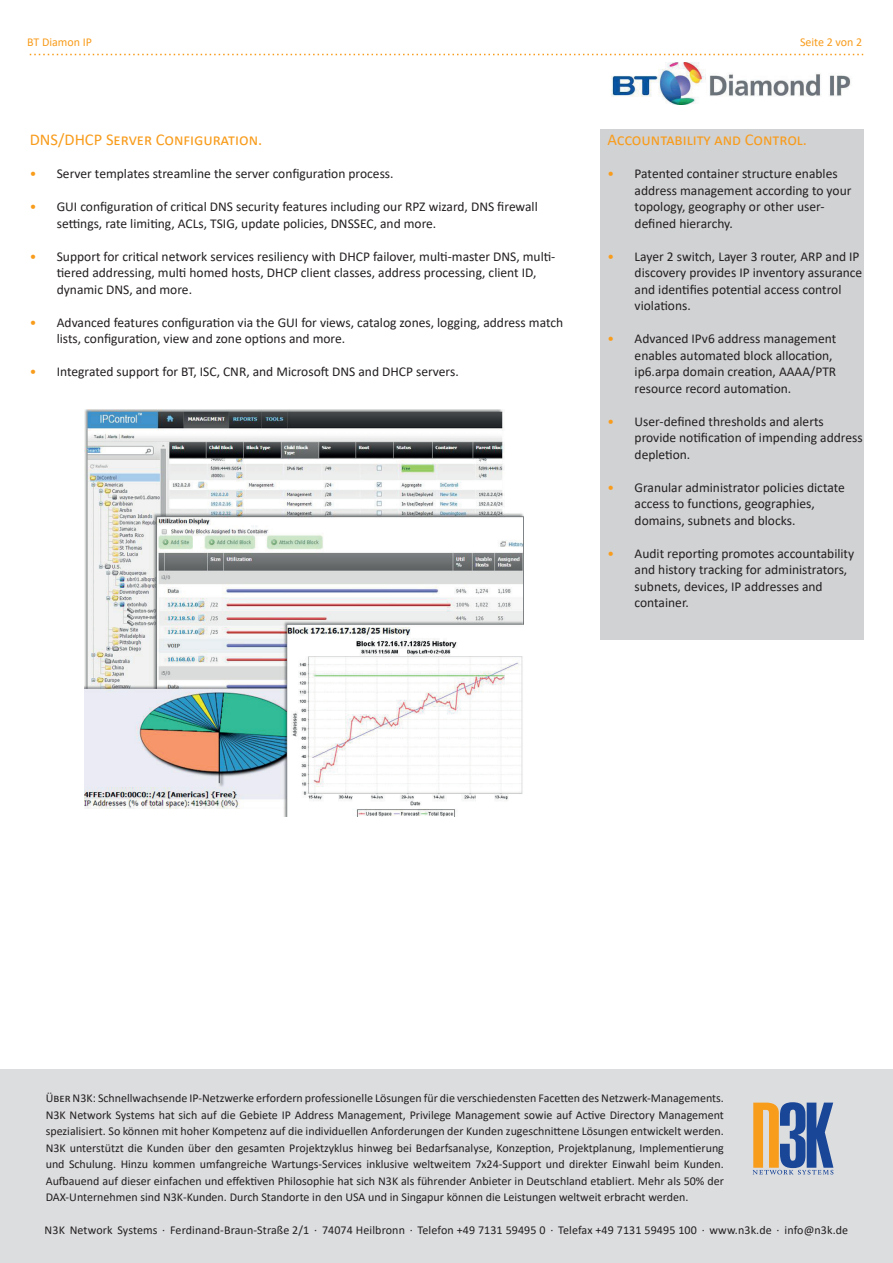
<style>
.page{position:relative;width:893px;height:1263px;background:#fff}
.page>*{position:absolute;margin:0;border:0;box-sizing:border-box;transform-origin:0 0}
.t1{font:16.5px "Calibri";color:#f89c1c}
.t2{font:13.5px/16.5px "Calibri";color:#231f20}
.t3{font:12px/16.5px "Calibri";color:#231f20;text-align:justify}
.t4{font:12px "Calibri";color:#f89c1c}
.s1{color:#f89c1c}
</style>
<div class="page">
<svg style="left:30px;top:54px;width:833px;height:1px"></svg>
<img style="left:611px;top:63px;width:240px;height:42px">
<div style="left:0;top:1069px;width:893px;height:194px;background:#dcdddf"></div>
<svg style="left:753px;top:1102px;width:80px;height:72px"></svg>
<div style="left:600px;top:129px;width:264px;height:511px;background:#d1d2d4"></div>
<img style="left:84px;top:409px;width:440px;height:407px">
<p class="t4" style="left:27px;top:34px;width:66px">BT Diamon IP</p>
<p class="t1" style="left:30px;top:128px;width:234px">DNS/DHCP Server Configuration.</p>
<p class="t2" style="left:30px;top:165px;width:365px"><span class="s1">•</span> Server templates streamline the server configuration process.</p>
<p class="t2" style="left:57px;top:198px;width:482px;text-indent:-27px"><span class="s1">•</span> GUI configuration of critical DNS security features including our RPZ wizard, DNS firewall settings, rate limiting, ACLs, TSIG, update policies, DNSSEC, and more.</p>
<p class="t2" style="left:57px;top:248px;width:500px;text-indent:-27px"><span class="s1">•</span> Support for critical network services resiliency with DHCP failover, multi-master DNS, multi&shy;tiered addressing, multi homed hosts, DHCP client classes, address processing, client ID, dynamic DNS, and more.</p>
<p class="t2" style="left:57px;top:314px;width:508px;text-indent:-27px"><span class="s1">•</span> Advanced features configuration via the GUI for views, catalog zones, logging, address match lists, configuration, view and zone options and more.</p>
<p class="t2" style="left:30px;top:363px;width:430px"><span class="s1">•</span> Integrated support for BT, ISC, CNR, and Microsoft DNS and DHCP servers.</p>
<p class="t4" style="left:800px;top:34px;width:64px">Seite 2 von 2</p>
<p class="t1" style="left:608px;top:128px;width:201px">Accountability and Control.</p>
<p class="t2" style="left:635px;top:165px;width:218px;text-indent:-27px"><span class="s1">•</span> Patented container structure enables address management according to your topology, geography or other user&shy;defined hierarchy.</p>
<p class="t2" style="left:635px;top:248px;width:229px;text-indent:-27px"><span class="s1">•</span> Layer 2 switch, Layer 3 router, ARP and IP discovery provides IP inventory assurance and identifies potential access control violations.</p>
<p class="t2" style="left:635px;top:330px;width:203px;text-indent:-27px"><span class="s1">•</span> Advanced IPv6 address management enables automated block allocation, ip6.arpa domain creation, AAAA/PTR resource record automation.</p>
<p class="t2" style="left:635px;top:413px;width:230px;text-indent:-27px"><span class="s1">•</span> User-defined thresholds and alerts provide notification of impending address depletion.</p>
<p class="t2" style="left:635px;top:479px;width:212px;text-indent:-27px"><span class="s1">•</span> Granular administrator policies dictate access to functions, geographies, domains, subnets and blocks.</p>
<p class="t2" style="left:635px;top:545px;width:221px;text-indent:-27px"><span class="s1">•</span> Audit reporting promotes accountability and history tracking for administrators, subnets, devices, IP addresses and container.</p>
<p class="t3" style="left:46px;top:1090px;width:680px">Über N3K: Schnellwachsende IP-Netzwerke erfordern professionelle Lösungen für die verschiedensten Facetten des Netzwerk-Managements.<br>N3K Network Systems hat sich auf die Gebiete IP Address Management, Privilege Management sowie auf Active Directory Management spezialisiert. So können mit hoher Kompetenz auf die individuellen Anforderungen der Kunden zugeschnittene Lösungen entwickelt werden.<br>N3K unterstützt die Kunden über den gesamten Projektzyklus hinweg bei Bedarfsanalyse, Konzeption, Projektplanung, Implementierung und Schulung. Hinzu kommen umfangreiche Wartungs-Services inklusive weltweitem 7x24-Support und direkter Einwahl beim Kunden.<br>Aufbauend auf dieser einfachen und effektiven Philosophie hat sich N3K als führender Anbieter in Deutschland etabliert. Mehr als 50% der DAX-Unternehmen sind N3K-Kunden. Durch Standorte in den USA und in Singapur können die Leistungen weltweit erbracht werden.</p>
<p class="t3" style="left:45px;top:1222px;width:805px">N3K Network Systems · Ferdinand-Braun-Straße 2/1 · 74074 Heilbronn · Telefon +49 7131 59495 0 · Telefax +49 7131 59495 100 · www.n3k.de · info@n3k.de</p>
</div>
